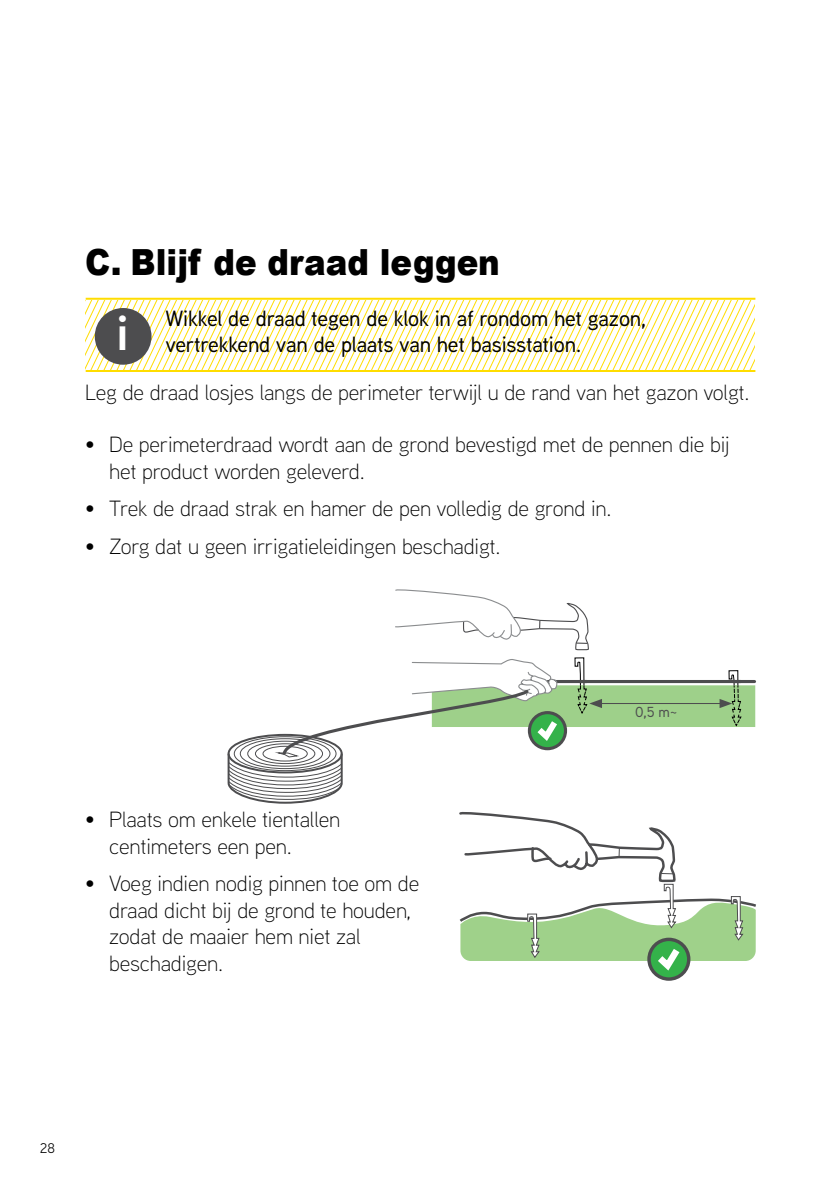
<style>
.page{position:relative;width:840px;height:1191px;background:#fff}
.page>*{position:absolute;margin:0;border:0;box-sizing:border-box;transform-origin:0 0}
.t1{font:900 36px "Arial";color:#000;scale:.9 1}
.t2{font:300 22px/26.4px "Aaux Next";letter-spacing:-.01em;color:#000}
.t3{font:500 22px/26.4px "Aaux Next";letter-spacing:-.01em;color:#000}
.t4{font:500 14.6px "Aaux Next";color:#4d4d4f}
.t5{font:14px "Aaux Next";color:#000}
.s1{font-weight:700;font-size:48px;color:#fff}
</style>
<div class="page">
<svg style="left:648px;top:939px;width:40px;height:40px"></svg>
<div style="left:647px;top:937px;width:43px;height:43px;border:3px solid #4d4d4f;border-radius:50%"></div>
<svg style="left:227px;top:589px;width:529px;height:386px"></svg>
<svg style="left:85px;top:301px;width:669px;height:71px"></svg>
<hr style="left:86px;top:370px;width:669px;height:2px;background:#fd0">
<hr style="left:86px;top:298px;width:669px;height:2px;background:#fd0">
<div style="left:95px;top:308px;width:56px;height:57px;background:#4d4d4f;border-radius:50%"></div>
<h1 class="t1" style="left:85px;top:236px;width:462px">C. Blijf de draad leggen</h1>
<p class="t3" style="left:116px;top:304px;width:530px;text-indent:49px">Wikkel de draad tegen de klok in af rondom het gazon, <span class="s1">i</span> vertrekkend van de plaats van het basisstation.</p>
<p class="t2" style="left:85px;top:378px;width:665px">Leg de draad losjes langs de perimeter terwijl u de rand van het gazon volgt.</p>
<p class="t2" style="left:109px;top:430px;width:621px;text-indent:-24px">• De perimeterdraad wordt aan de grond bevestigd met de pennen die bij het product worden geleverd.</p>
<p class="t2" style="left:85px;top:494px;width:527px">• Trek de draad strak en hamer de pen volledig de grond in.</p>
<p class="t2" style="left:85px;top:532px;width:417px">• Zorg dat u geen irrigatieleidingen beschadigt.</p>
<p class="t2" style="left:109px;top:805px;width:232px;text-indent:-24px">• Plaats om enkele tientallen centimeters een pen.</p>
<p class="t2" style="left:109px;top:869px;width:311px;text-indent:-24px">• Voeg indien nodig pinnen toe om de draad dicht bij de grond te houden, zodat de maaier hem niet zal beschadigen.</p>
<p class="t4" style="left:634px;top:702px;width:43px">0,5 m~</p>
<p class="t5" style="left:40px;top:1139px;width:17px">28</p>
</div>
